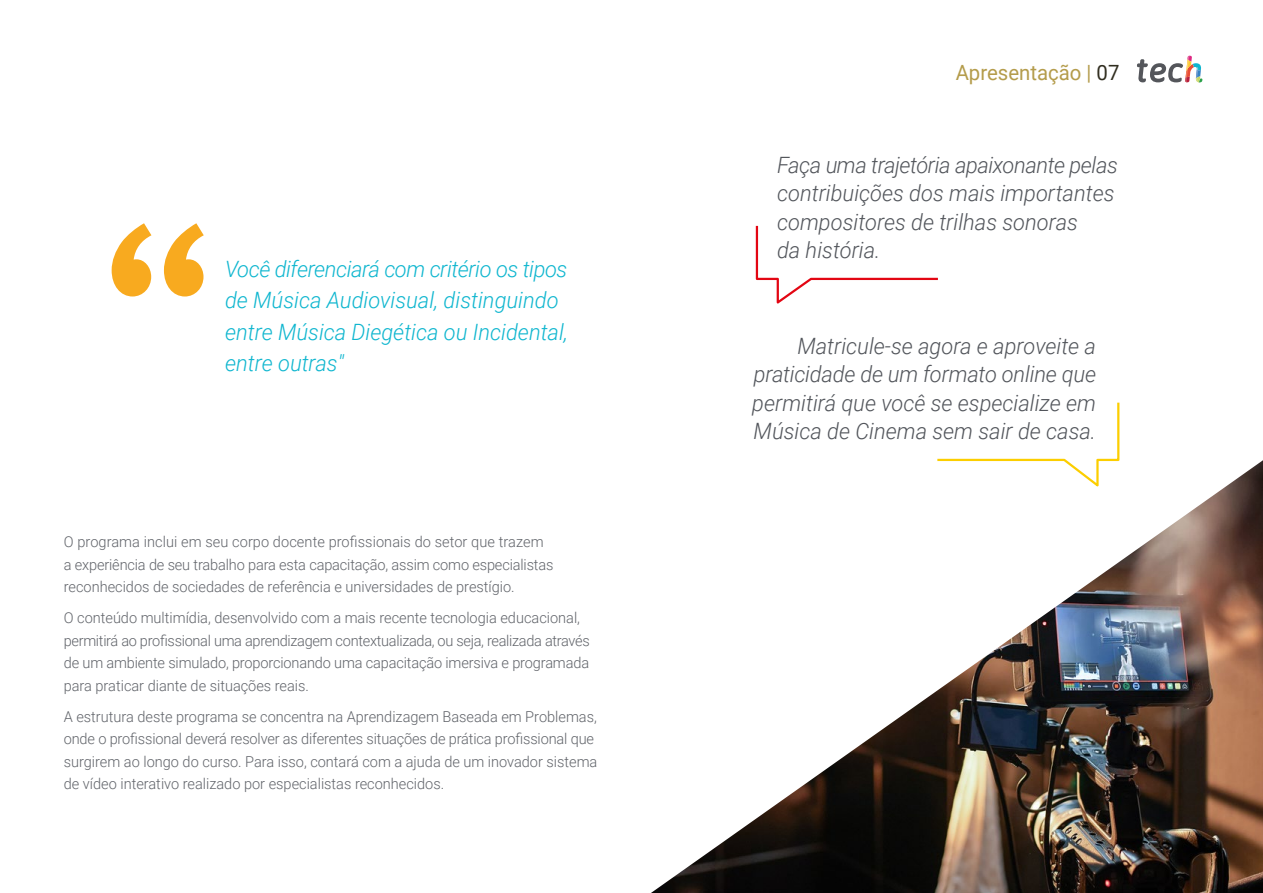
<style>
.page{position:relative;width:1263px;height:893px;background:#fff}
.page>*{position:absolute;margin:0;border:0;box-sizing:border-box;transform-origin:0 0}
.t1{font:italic 300 22.5px/28.5px "Roboto";color:#52555b;text-align:justify}
.t2{font:italic 300 22.5px/31.5px "Roboto";color:#0fb6cf}
.t3{font:21px "Roboto";color:#b49c4b}
.t4{font:300 15px/22.5px "Roboto";color:#61646a}
.s1{color:#312e20}
</style>
<div class="page">
<svg style="left:112px;top:223px;width:92px;height:73px"></svg>
<img style="left:651px;top:460px;width:612px;height:433px">
<svg style="left:935px;top:402px;width:185px;height:88px"></svg>
<svg style="left:755px;top:225px;width:183px;height:79px"></svg>
<svg style="left:1137px;top:56px;width:65px;height:27px"></svg>
<h1 class="t2" style="left:225px;top:252px;width:345px">Você diferenciará com critério os tipos de Música Audiovisual, distinguindo entre Música Diegética ou Incidental, entre outras"</h1>
<p class="t4" style="left:64px;top:530px;width:491px">O programa inclui em seu corpo docente profissionais do setor que trazem a experiência de seu trabalho para esta capacitação, assim como especialistas reconhecidos de sociedades de referência e universidades de prestígio.</p>
<p class="t4" style="left:64px;top:606px;width:527px">O conteúdo multimídia, desenvolvido com a mais recente tecnologia educacional, permitirá ao profissional uma aprendizagem contextualizada, ou seja, realizada através de um ambiente simulado, proporcionando uma capacitação imersiva e programada para praticar diante de situações reais.</p>
<p class="t4" style="left:64px;top:705px;width:535px">A estrutura deste programa se concentra na Aprendizagem Baseada em Problemas, onde o profissional deverá resolver as diferentes situações de prática profissional que surgirem ao longo do curso. Para isso, contará com a ajuda de um inovador sistema de vídeo interativo realizado por especialistas reconhecidos.</p>
<h2 class="t3" style="left:956px;top:57px;width:165px">Apresentação | <span class="s1">07</span></h2>
<h1 class="t1" style="left:777px;top:150px;width:342px;text-align:left">Faça uma trajetória apaixonante pelas contribuições dos mais importantes compositores de trilhas sonoras<br>da história.</h1>
<h1 class="t1" style="left:752px;top:330px;width:345px;text-indent:45px">Matricule-se agora e aproveite a praticidade de um formato online que permitirá que você se especialize em Música de Cinema sem sair de casa.</h1>
</div>
